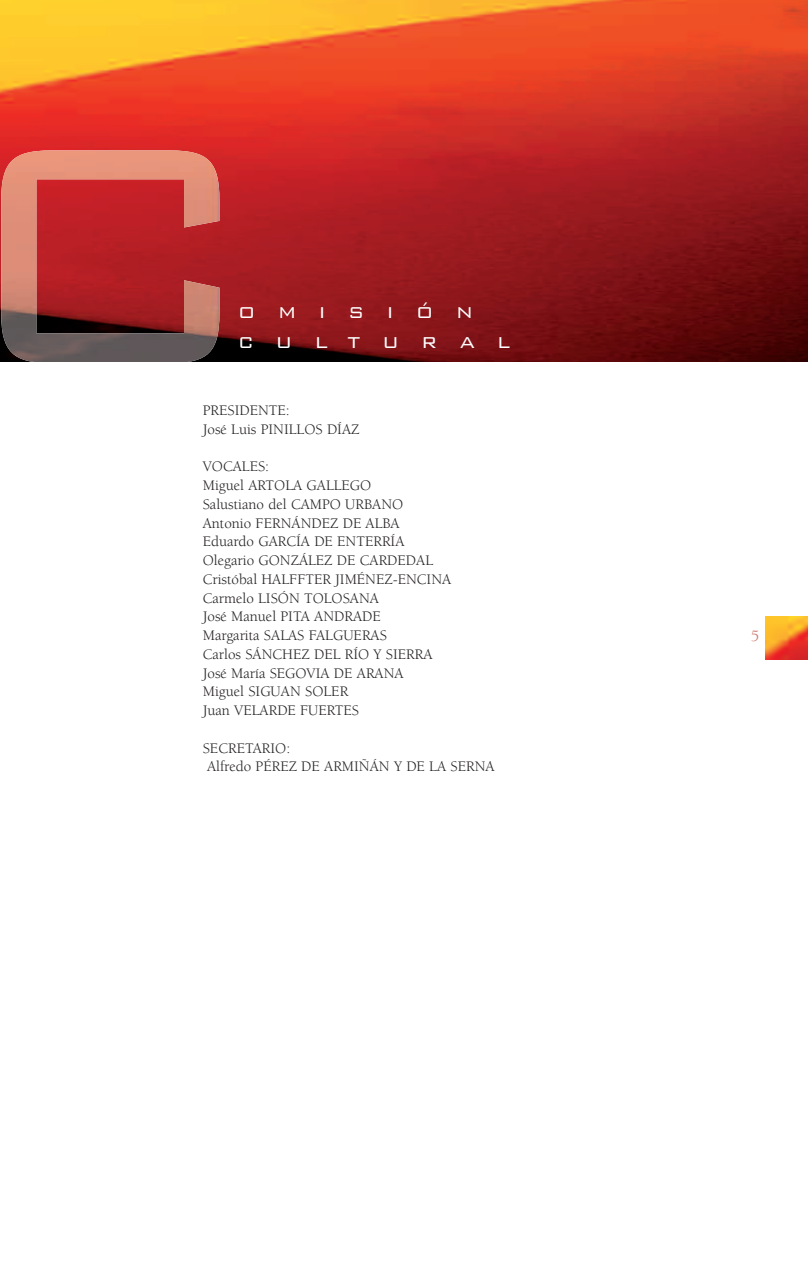
<style>
.page{position:relative;width:808px;height:1263px;background:#fff}
.page>*{position:absolute;margin:0;border:0;box-sizing:border-box;transform-origin:0 0}
.t1{font:300 21px/30px "Bank Gothic BT";letter-spacing:1.045em;color:#fff}
.t2{font:16.5px "Berkeley";color:#cd6f66}
.t3{font:15px/18.8px "Berkeley";color:#231f20}
</style>
<div class="page">
<img style="left:0;top:0;width:808px;height:362px">
<img style="left:1px;top:150px;width:218px;height:212px">
<img style="left:765px;top:617px;width:43px;height:42px">
<h1 class="t1" style="left:238px;top:295px;width:274px">OMISIÓN<br>CULTURAL</h1>
<p class="t3" style="left:203px;top:402px;width:158px">PRESIDENTE:<br>José Luis PINILLOS DÍAZ</p>
<p class="t3" style="left:203px;top:458px;width:250px">VOCALES:<br>Miguel ARTOLA GALLEGO<br>Salustiano del CAMPO URBANO<br>Antonio FERNÁNDEZ DE ALBA<br>Eduardo GARCÍA DE ENTERRÍA<br>Olegario GONZÁLEZ DE CARDEDAL<br>Cristóbal HALFFTER JIMÉNEZ-ENCINA<br>Carmelo LISÓN TOLOSANA<br>José Manuel PITA ANDRADE<br>Margarita SALAS FALGUERAS<br>Carlos SÁNCHEZ DEL RÍO Y SIERRA<br>José María SEGOVIA DE ARANA<br>Miguel SIGUAN SOLER<br>Juan VELARDE FUERTES</p>
<p class="t3" style="left:203px;top:740px;width:293px">SECRETARIO:<br>Alfredo PÉREZ DE ARMIÑÁN Y DE LA SERNA</p>
<p class="t2" style="left:751px;top:629px;width:10px">5</p>
</div>
